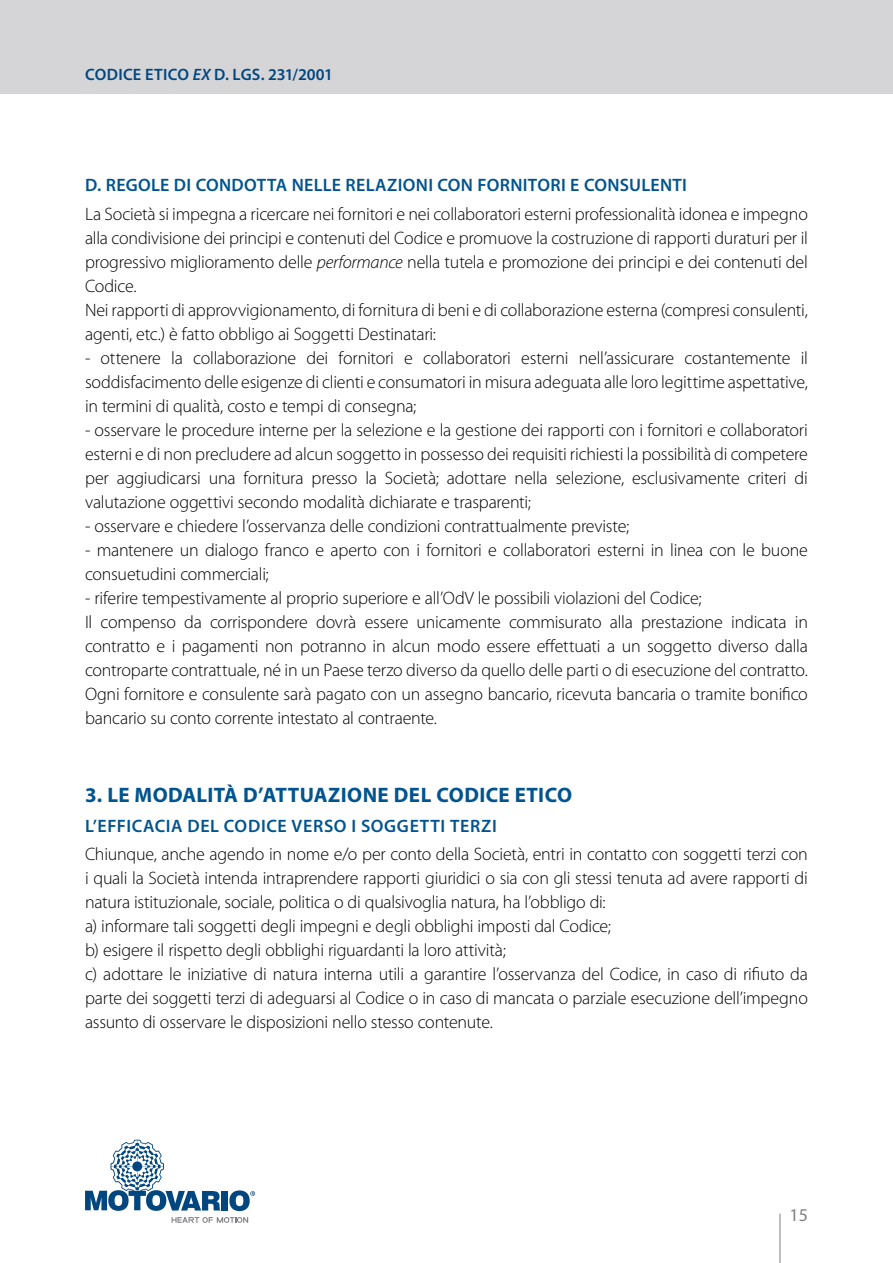
<style>
.page{position:relative;width:893px;height:1263px;background:#fff}
.page>*{position:absolute;margin:0;border:0;box-sizing:border-box;transform-origin:0 0}
.t1{font:700 21px "Myriad Pro";letter-spacing:.02em;color:#00548f}
.t2{font:300 18px/24px "Myriad Pro";letter-spacing:-.015em;color:#000}
.t3{font:600 18px "Myriad Pro";letter-spacing:.02em;color:#00548f}
.t4{font:18px "Myriad Pro";color:#807f83}
.t5{font:600 16.5px "Myriad Pro";letter-spacing:.01em;color:#00467f}
.s1{font-style:italic}
</style>
<div class="page">
<svg style="left:172px;top:1217px;width:76px;height:6px"></svg>
<svg style="left:85px;top:1140px;width:135px;height:71px"></svg>
<div style="left:222px;top:1191px;width:6px;height:19px;background:#00467f"></div>
<svg style="left:229px;top:1190px;width:26px;height:21px"></svg>
<div style="left:0;top:0;width:893px;height:94px;background:#d5d5d7"></div>
<hr style="left:780px;top:1214px;width:1px;height:49px;background:#807f83">
<p class="t5" style="left:85px;top:64px;width:249px">CODICE ETICO <span class="s1">EX</span> D. LGS. 231/2001</p>
<p class="t3" style="left:85px;top:174px;width:603px">D. REGOLE DI CONDOTTA NELLE RELAZIONI CON FORN ITORI E CONSULENTI</p>
<p class="t2" style="left:85px;top:201px;width:724px">La Società si impegna a ricercare nei fornitori e nei collaboratori esterni professionalità idonea e impegno alla condivisione dei principi e contenuti del Codice e promuove la costruzione di rapporti duraturi per il progressivo miglioramento delle <span class="s1">performance</span> nella tutela e promozione dei principi e dei contenuti del Codice.<br>Nei rapporti di approvvigionamento, di fornitura di beni e di collaborazione esterna (compresi consulenti, agenti, etc.) è fatto obbligo ai Soggetti Destinatari:</p>
<p class="t2" style="left:85px;top:345px;width:724px;text-align:justify">- ottenere la collaborazione dei fornitori e collaboratori esterni nell’assicurare costantemente il soddisfacimento delle esigenze di clienti e consumatori in misura adeguata alle loro legittime aspettative, in termini di qualità, costo e tempi di consegna;</p>
<p class="t2" style="left:85px;top:417px;width:724px;text-align:justify">- osservare le procedure interne per la selezione e la gestione dei rapporti con i fornitori e collaboratori esterni e di non precludere ad alcun soggetto in possesso dei requisiti richiesti la possibilità di competere per aggiudicarsi una fornitura presso la Società; adottare nella selezione, esclusivamente criteri di valutazione oggettivi secondo modalità dichiarate e trasparenti;</p>
<p class="t2" style="left:85px;top:513px;width:546px">- osservare e chiedere l’osservanza delle condizioni contrattualmente previste;</p>
<p class="t2" style="left:85px;top:537px;width:724px">- mantenere un dialogo franco e aperto con i fornitori e collaboratori esterni in linea con le buone consuetudini commerciali;</p>
<p class="t2" style="left:85px;top:585px;width:724px">- riferire tempestivamente al proprio superiore e all’OdV le possibili violazioni del Codice;<br>Il compenso da corrispondere dovrà essere unicamente commisurato alla prestazione indicata in contratto e i pagamenti non potranno in alcun modo essere effettuati a un soggetto diverso dalla controparte contrattuale, né in un Paese terzo diverso da quello delle parti o di esecuzione del contratto.<br>Ogni fornitore e consulente sarà pagato con un assegno bancario, ricevuta bancaria o tramite bonifico bancario su conto corrente intestato al contraente.</p>
<p class="t1" style="left:85px;top:781px;width:489px">3. LE MODALITÀ D’ATTUAZIONE DEL CODICE ETICO</p>
<p class="t3" style="left:85px;top:814px;width:161px">L’EFFICACIA DEL CODICE</p>
<p class="t3" style="left:292px;top:814px;width:128px">VERSO ISOGGETTI</p>
<p class="t3" style="left:450px;top:814px;width:40px">TERZI</p>
<p class="t2" style="left:85px;top:842px;width:724px">Chiunque, anche agendo in nome e/o per conto della Società, entri in contatto con soggetti terzi con i quali la Società intenda intraprendere rapporti giuridici o sia con gli stessi tenuta ad avere rapporti di natura istituzionale, sociale, politica o di qualsivoglia natura, ha l’obbligo di:<br>a) informare tali soggetti degli impegni e degli obblighi imposti dal Codice;<br>b) esigere il rispetto degli obblighi riguardanti la loro attività;<br>c) adottare le iniziative di natura interna utili a garantire l’osservanza del Codice, in caso di rifiuto da parte dei soggetti terzi di adeguarsi al Codice o in caso di mancata o parziale esecuzione dell’impegno assunto di osservare le disposizioni nello stesso contenute.</p>
<p class="t4" style="left:789px;top:1204px;width:20px">15</p>
</div>
